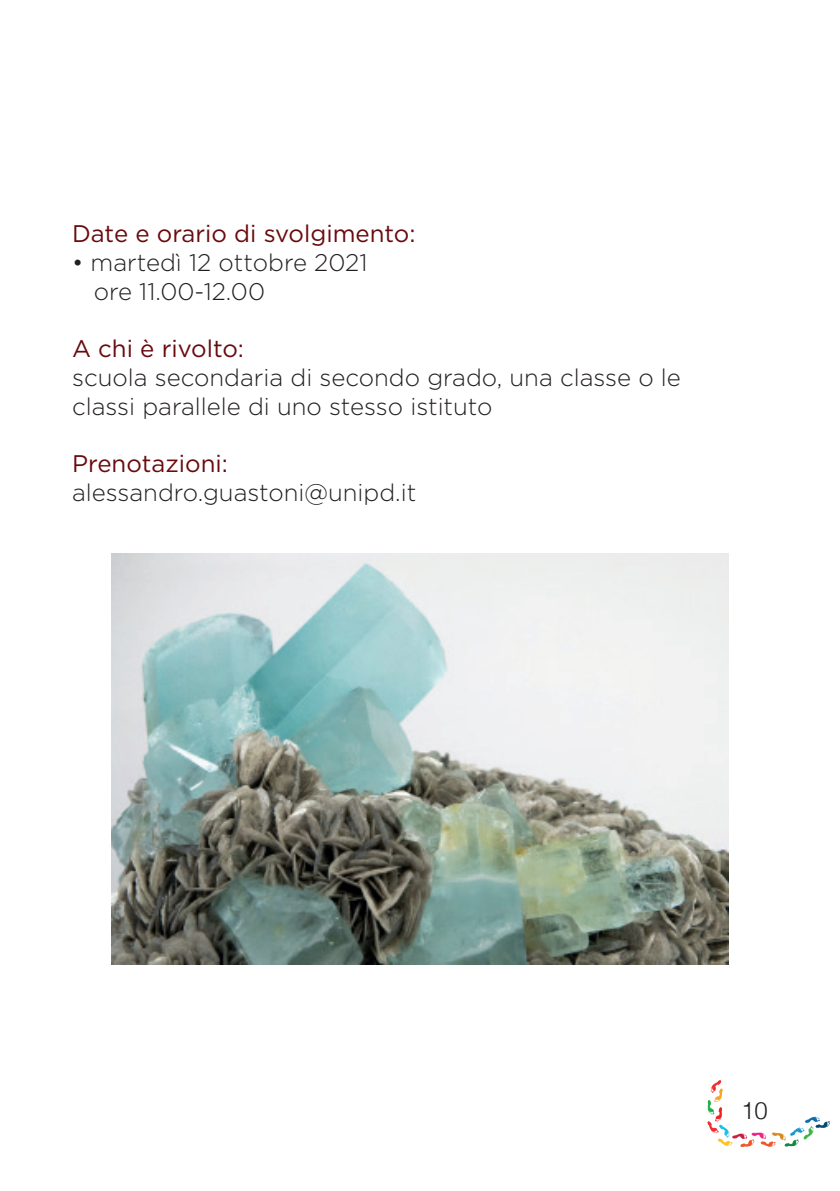
<style>
.page{position:relative;width:840px;height:1191px;background:#fff}
.page>*{position:absolute;margin:0;border:0;box-sizing:border-box;transform-origin:0 0}
.t1{font:300 24px/28.8px "Gotham";color:#231f20}
.t2{font:24px "Gotham";color:#690a0d}
.t3{font:300 24px "Helvetica";color:#231f20}
</style>
<div class="page">
<img style="left:707px;top:1081px;width:121px;height:65px">
<img style="left:112px;top:554px;width:615px;height:410px">
<p class="t2" style="left:72px;top:218px;width:345px">Date e orario di svolgimento:</p>
<p class="t1" style="left:94px;top:247px;width:275px;text-indent:-22px">• martedì 12 ottobre 2021 ore 11.00-12.00</p>
<p class="t2" style="left:72px;top:333px;width:173px">A chi è rivolto:</p>
<p class="t1" style="left:72px;top:362px;width:610px">scuola secondaria di secondo grado, una classe o le classi parallele di uno stesso istituto</p>
<p class="t2" style="left:72px;top:448px;width:157px">Prenotazioni:</p>
<p class="t1" style="left:72px;top:478px;width:345px">alessandro.guastoni@unipd.it</p>
<p class="t3" style="left:740px;top:1089px;width:28px">10</p>
</div>
